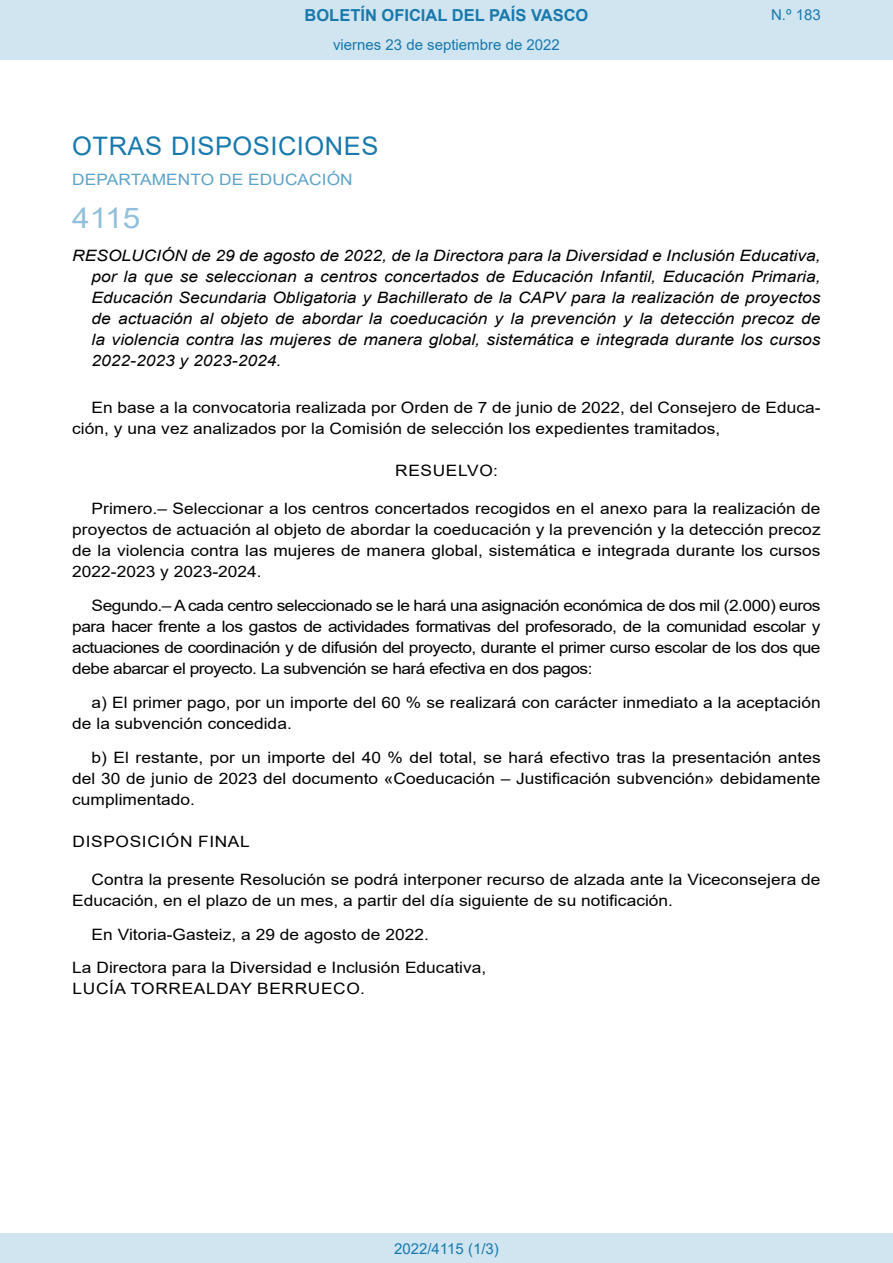
<style>
.page{position:relative;width:893px;height:1263px;background:#fff}
.page>*{position:absolute;margin:0;border:0;box-sizing:border-box;transform-origin:0 0}
.BOPVOrden{font:28.5px "Arial";color:#90c0db;scale:1.11 1}
.BOPVSeccion{font:25.5px "Arial";letter-spacing:.02em;color:#1879ad}
.t1{font:700 16.5px "Arial";color:#1879ad}
.BOPVDetalle{font:15.6px/21px "Arial";color:#000;scale:1.11 1}
.BOPVTitulo{font:italic 15.6px/21px "Arial";color:#000;text-align:justify;scale:1.11 1}
.BOPVFirmaPuesto{font:15.6px "Arial";color:#000;scale:1.11 1}
.BOPVFirmaLugFec{font:15.6px "Arial";color:#000;scale:1.11 1}
.BOPVFirmaNombre{font:15.6px "Arial";letter-spacing:.035em;color:#000;scale:1.11 1}
.BOPVOrganismo{font:15.6px "Arial";letter-spacing:.005em;color:#5ea4ca;scale:1.11 1}
.BOPVDisposicion{font:15.6px "Arial";letter-spacing:.035em;color:#000;scale:1.11 1}
.BOPVClave{font:15.6px "Arial";letter-spacing:.035em;color:#000;scale:1.11 1}
.Paginacion_Centro{font:15px "Arial";color:#1879ad}
</style>
<div class="page">
<div style="left:0;top:0;width:893px;height:60px;background:#d0e5f0"></div>
<div style="left:0;top:1233px;width:893px;height:30px;background:#d0e5f0"></div>
<p class="t1" style="left:305px;top:3px;width:285px">BOLETÍN OFICIAL DEL PAÍS VASCO</p>
<p class="Paginacion_Centro" style="left:333px;top:35px;width:228px">viernes 23 de septiembre de 2022</p>
<p class="Paginacion_Centro" style="left:771px;top:5px;width:51px">N.º 183</p>
<p class="BOPVSeccion" style="left:72px;top:128px;width:308px">OTRAS DISPOSICIONES</p>
<p class="BOPVOrganismo" style="left:72px;top:169px;width:254px">DEPARTAMENTO DE EDUCACIÓN</p>
<p class="BOPVOrden" style="left:72px;top:198px;width:63px">4115</p>
<p class="BOPVTitulo" style="left:92px;top:246px;width:658px;text-indent:-19px">RESOLUCIÓN de 29 de agosto de 2022, de la Directora para la Diversidad e Inclusión Educativa, por la que se seleccionan a centros concertados de Educación Infantil, Educación Primaria, Educación Secundaria Obligatoria y Bachillerato de la CAPV para la realización de proyectos de actuación al objeto de abordar la coeducación y la prevención y la detección precoz de la violencia contra las mujeres de manera global, sistemática e integrada durante los cursos 2022-2023 y 2023-2024.</p>
<p class="BOPVDetalle" style="left:72px;top:397px;width:676px;text-indent:19px">En base a la convocatoria realizada por Orden de 7 de junio de 2022, del Consejero de Educa&shy;ción, y una vez analizados por la Comisión de selección los expedientes tramitados,</p>
<p class="BOPVClave" style="left:395px;top:460px;width:94px">RESUELVO:</p>
<p class="BOPVDetalle" style="left:72px;top:498px;width:676px;text-align:justify;text-indent:19px">Primero.– Seleccionar a los centros concertados recogidos en el anexo para la realización de proyectos de actuación al objeto de abordar la coeducación y la prevención y la detección precoz de la violencia contra las mujeres de manera global, sistemática e integrada durante los cursos 2022-2023 y 2023-2024.</p>
<p class="BOPVDetalle" style="left:72px;top:595px;width:676px;text-align:justify;text-indent:19px">Segundo.– A cada centro seleccionado se le hará una asignación económica de dos mil (2.000) euros para hacer frente a los gastos de actividades formativas del profesorado, de la comunidad escolar y actuaciones de coordinación y de difusión del proyecto, durante el primer curso escolar de los dos que debe abarcar el proyecto. La subvención se hará efectiva en dos pagos:</p>
<p class="BOPVDetalle" style="left:72px;top:692px;width:676px;text-indent:19px">a) El primer pago, por un importe del 60 % se realizará con carácter inmediato a la aceptación de la subvención concedida.</p>
<p class="BOPVDetalle" style="left:72px;top:746px;width:676px;text-align:justify;text-indent:19px">b) El restante, por un importe del 40 % del total, se hará efectivo tras la presentación antes del 30 de junio de 2023 del documento «Coeducación – Justificación subvención» debidamente cumplimentado.</p>
<p class="BOPVDisposicion" style="left:73px;top:831px;width:161px">DISPOSICIÓN FINAL</p>
<p class="BOPVDetalle" style="left:72px;top:869px;width:676px;text-indent:19px">Contra la presente Resolución se podrá interponer recurso de alzada ante la Viceconsejera de<br>Educación, en el plazo de un mes, a partir del día siguiente de su notificación.</p>
<p class="BOPVFirmaLugFec" style="left:92px;top:923px;width:305px">En Vitoria-Gasteiz, a 29 de agosto de 2022.</p>
<p class="BOPVFirmaPuesto" style="left:72px;top:957px;width:374px">La Directora para la Diversidad e Inclusión Educativa,</p>
<p class="BOPVFirmaNombre" style="left:73px;top:978px;width:265px">LUCÍA TORREALDAY BERRUECO.</p>
<p class="Paginacion_Centro" style="left:394px;top:1238px;width:106px">2022/4115 (1/3)</p>
</div>
